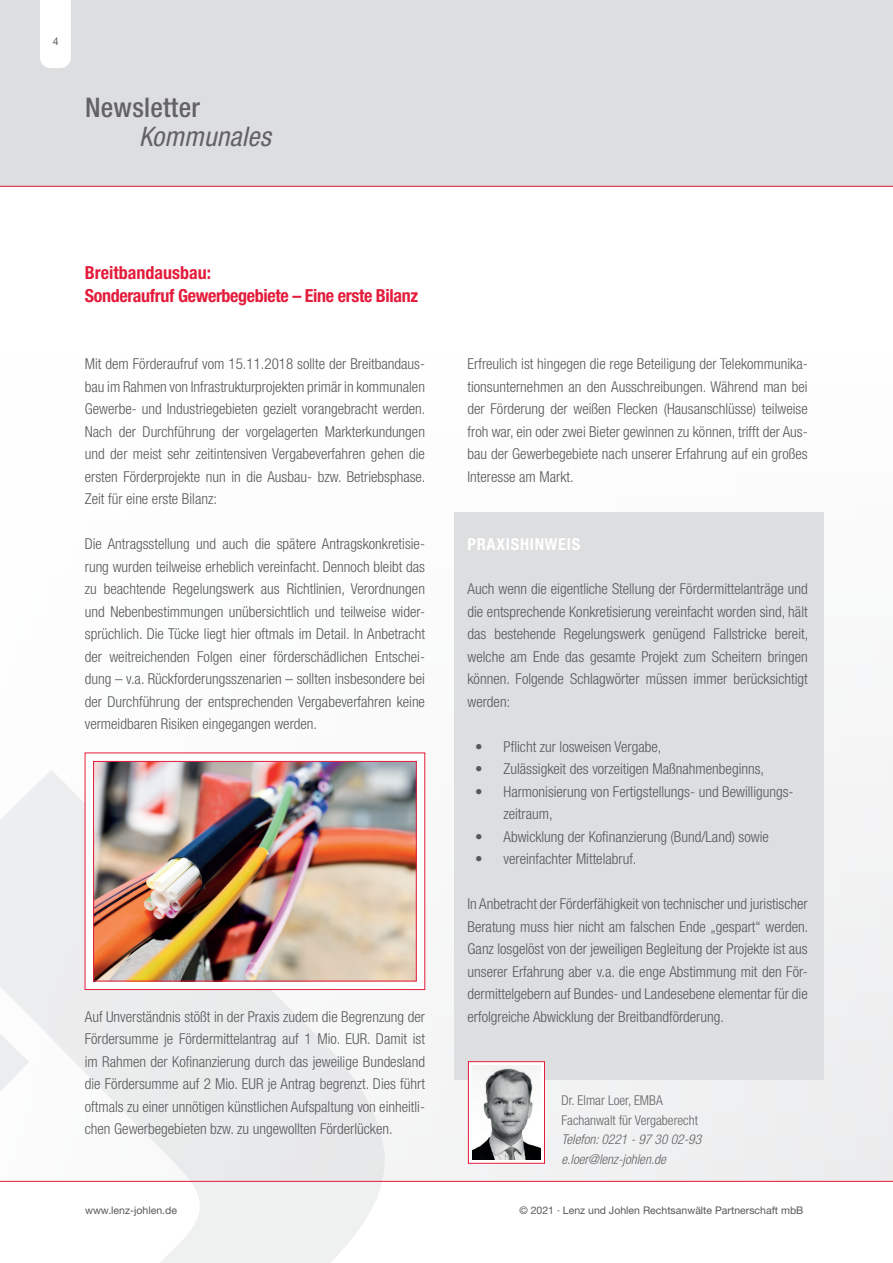
<style>
.page{position:relative;width:893px;height:1263px;background:#fff}
.page>*{position:absolute;margin:0;border:0;box-sizing:border-box;transform-origin:0 0}
.t1{font:500 condensed 27px "Helvetica Neue LT Std";letter-spacing:.01em;color:#636366}
.t2{font:italic condensed 27px "Helvetica Neue LT Std";letter-spacing:.01em;color:#636366}
.fliess{font:700 condensed 18px/22.5px "Helvetica Neue LT Std";letter-spacing:-.02em;color:#e41c3b}
.t3{font:700 condensed 16.5px "Helvetica Neue LT Std";letter-spacing:.04em;color:#fff}
.fliess-2{font:300 condensed 15px/22.5px "Helvetica Neue LT Std";color:#57585a;text-align:justify}
.t4{font:italic 300 condensed 13.5px "Helvetica Neue LT Std";color:#636366}
.t5{font:300 condensed 13.5px "Helvetica Neue LT Std";color:#636366}
.t6{font:10.5px "Helvetica Neue LT Std";color:#57585a}
</style>
<div class="page">
<div style="left:0;top:0;width:893px;height:187px;background:#dddee0"></div>
<div style="left:0;top:344px;width:893px;height:837px;background:linear-gradient(to right,#fffefe,#f6f6f7)"></div>
<svg style="left:0;top:770px;width:386px;height:493px;fill:#edeeef"></svg>
<div style="left:454px;top:512px;width:370px;height:568px;background:#dddee0"></div>
<svg style="left:468px;top:1061px;width:77px;height:102px"></svg>
<img style="left:472px;top:1066px;width:68px;height:93px">
<div style="left:85px;top:753px;width:340px;height:237px;background:#fff"></div>
<img style="left:95px;top:763px;width:319px;height:216px">
<div style="left:93px;top:761px;width:323px;height:220px;border:1px solid #e41c3b"></div>
<hr style="left:0;top:1181px;width:893px;height:1px;background:#e41c3b">
<hr style="left:0;top:186px;width:893px;height:1px;background:#e41c3b">
<div style="left:40px;top:0;width:31px;height:68px;background:#fff"></div>
<p class="t6" style="left:53px;top:35px;width:7px">4</p>
<h1 class="t1" style="left:85px;top:91px;width:116px">Newsletter</h1>
<h1 class="t2" style="left:139px;top:120px;width:133px">Kommunales</h1>
<p class="fliess" style="left:85px;top:261px;width:335px">Breitbandausbau:<br>Sonderaufruf Gewerbegebiete – Eine erste Bilanz</p>
<p class="fliess-2" style="left:85px;top:352px;width:342px">Mit dem Förderaufruf vom 15.11.2018 sollte der Breitbandaus&shy;bau im Rahmen von Infrastrukturprojekten primär in kommunalen Gewerbe- und Industriegebieten gezielt vorangebracht werden.<br>Nach der Durchführung der vorgelagerten Markterkundungen und der meist sehr zeitintensiven Vergabeverfahren gehen die ersten Förderprojekte nun in die Ausbau- bzw. Betriebsphase.<br>Zeit für eine erste Bilanz:</p>
<p class="fliess-2" style="left:85px;top:532px;width:342px">Die Antragsstellung und auch die spätere Antragskonkretisie&shy;rung wurden teilweise erheblich vereinfacht. Dennoch bleibt das zu beachtende Regelungswerk aus Richtlinien, Verordnungen und Nebenbestimmungen unübersichtlich und teilweise wider&shy;sprüchlich. Die Tücke liegt hier oftmals im Detail. In Anbetracht der weitreichenden Folgen einer förderschädlichen Entschei&shy;dung – v.a. Rückforderungsszenarien – sollten insbesondere bei der Durchführung der entsprechenden Vergabeverfahren keine vermeidbaren Risiken eingegangen werden.</p>
<p class="fliess-2" style="left:85px;top:1005px;width:342px">Auf Unverständnis stößt in der Praxis zudem die Begrenzung der Fördersumme je Fördermittelantrag auf 1 Mio. EUR. Damit ist im Rahmen der Kofinanzierung durch das jeweilige Bundesland die Fördersumme auf 2 Mio. EUR je Antrag begrenzt. Dies führt oftmals zu einer unnötigen künstlichen Aufspaltung von einheitli&shy;chen Gewerbegebieten bzw. zu ungewollten Förderlücken.</p>
<p class="fliess-2" style="left:468px;top:352px;width:342px">Erfreulich ist hingegen die rege Beteiligung der Telekommunika&shy;tionsunternehmen an den Ausschreibungen. Während man bei der Förderung der weißen Flecken (Hausanschlüsse) teilweise froh war, ein oder zwei Bieter gewinnen zu können, trifft der Aus&shy;bau der Gewerbegebiete nach unserer Erfahrung auf ein großes Interesse am Markt.</p>
<p class="t3" style="left:468px;top:534px;width:114px">PRAXISHINWEIS</p>
<p class="fliess-2" style="left:468px;top:577px;width:342px">Auch wenn die eigentliche Stellung der Fördermittelanträge und die entsprechende Konkretisierung vereinfacht worden sind, hält das bestehende Regelungswerk genügend Fallstricke bereit, welche am Ende das gesamte Projekt zum Scheitern bringen können. Folgende Schlagwörter müssen immer berücksichtigt werden:</p>
<p class="fliess-2" style="left:475px;top:735px;width:188px">• Pflicht zur losweisen Vergabe,</p>
<p class="fliess-2" style="left:475px;top:757px;width:291px">• Zulässigkeit des vorzeitigen Maßnahmenbeginns,</p>
<p class="fliess-2" style="left:504px;top:780px;width:291px;text-indent:-28px">• Harmonisierung von Fertigstellungs- und Bewilligungs&shy;zeitraum,</p>
<p class="fliess-2" style="left:475px;top:825px;width:295px">• Abwicklung der Kofinanzierung (Bund/Land) sowie</p>
<p class="fliess-2" style="left:475px;top:847px;width:163px">• vereinfachter Mittelabruf.</p>
<p class="fliess-2" style="left:468px;top:892px;width:342px">In Anbetracht der Förderfähigkeit von technischer und juristischer Beratung muss hier nicht am falschen Ende „gespart“ werden.<br>Ganz losgelöst von der jeweiligen Begleitung der Projekte ist aus unserer Erfahrung aber v.a. die enge Abstimmung mit den För&shy;dermittelgebern auf Bundes- und Landesebene elementar für die erfolgreiche Abwicklung der Breitbandförderung.</p>
<p class="t5" style="left:561px;top:1092px;width:103px">Dr. Elmar Loer, EMBA</p>
<p class="t5" style="left:561px;top:1112px;width:138px">Fachanwalt für Vergaberecht</p>
<p class="t4" style="left:561px;top:1131px;width:141px">Telefon: 0221 - 97 30 02-93</p>
<p class="t4" style="left:561px;top:1151px;width:106px">e.loer@lenz-johlen.de</p>
<p class="t6" style="left:85px;top:1204px;width:93px">www.lenz-johlen.de</p>
<p class="t6" style="left:519px;top:1204px;width:285px">© 2021 · Lenz und Johlen Rechtsanwälte Partnerschaft mbB</p>
</div>
